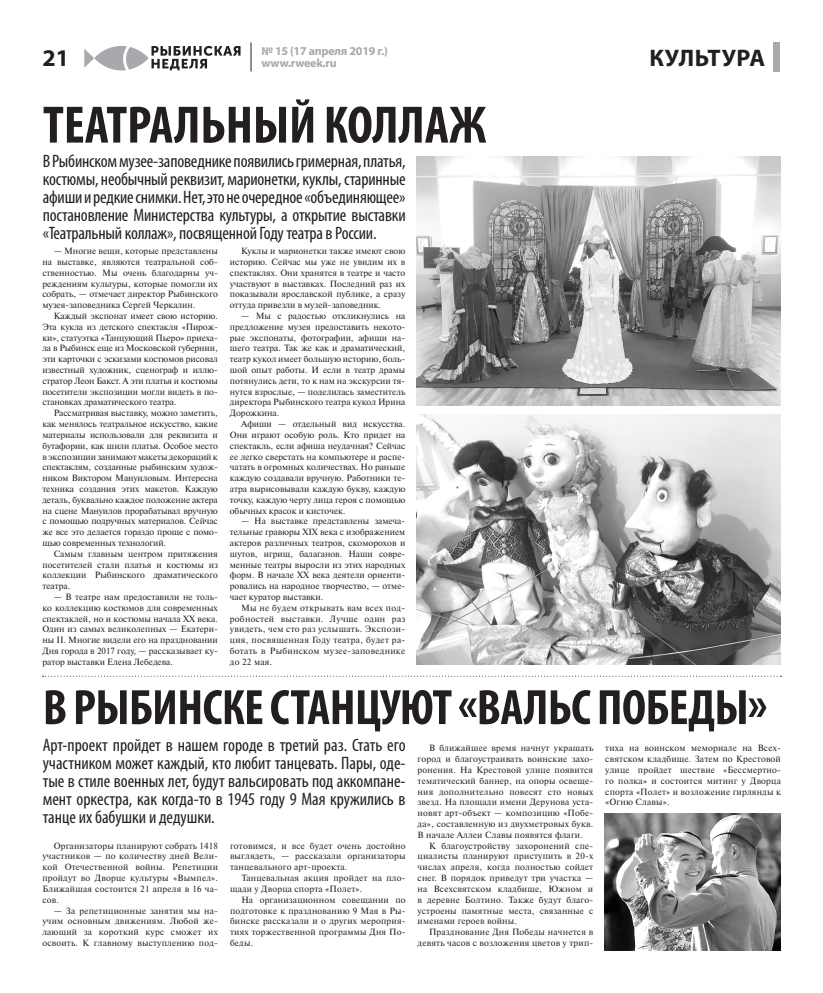
<style>
.page{position:relative;width:823px;height:993px;background:#fff}
.page>*{position:absolute;margin:0;border:0;box-sizing:border-box;transform-origin:0 0}
.Заголовок1{font:700 condensed 53px "Myriad Pro";color:#231f20}
.Заголовок1-2{font:700 condensed 50px "Myriad Pro";letter-spacing:-.01em;color:#231f20}
.рубрика1{font:700 24px "Myriad Pro";letter-spacing:.01em;color:#231f20}
.Лид1{font:condensed 18px/18px "Myriad Pro";letter-spacing:-.01em;color:#231f20;text-align:justify}
.t1{font:700 12px/12px "Myriad Pro";letter-spacing:-.02em;color:#a8a9ad}
.Основной_текст1{font:9px/10.8px "Newton C";letter-spacing:.02em;color:#231f20;text-align:justify}
</style>
<div class="page">
<svg style="left:250px;top:43px;width:1px;height:28px"></svg>
<svg style="left:84px;top:46px;width:156px;height:24px"></svg>
<div style="left:773px;top:43px;width:6px;height:29px;background:#a8a9ad"></div>
<svg style="left:43px;top:675px;width:738px;height:1px"></svg>
<img style="left:416px;top:157px;width:363px;height:248px">
<img style="left:416px;top:414px;width:363px;height:250px">
<img style="left:604px;top:813px;width:175px;height:137px">
<p class="рубрика1" style="left:43px;top:42px;width:28px">21</p>
<h3 class="t1" style="left:261px;top:45px;width:128px">№ 15 (17 апреля 2019 г.) www.rweek.ru</h3>
<p class="Заголовок1" style="left:43px;top:92px;width:444px">ТЕАТРАЛЬНЫЙ КОЛЛАЖ</p>
<p class="Лид1" style="left:43px;top:152px;width:364px">В Рыбинском музее-заповеднике появились гримерная, платья, костюмы, необычный реквизит, марионетки, куклы, старинные афиши и редкие снимки. Нет, это не очередное «объединяющее» постановление Министерства культуры, а открытие выставки «Театральный коллаж», посвященной Году театра в России.</p>
<p class="Основной_текст1" style="left:42px;top:245px;width:177px;text-indent:11px">— Многие вещи, которые представлены на выставке, являются театральной соб&shy;ственностью. Мы очень благодарны уч&shy;реждениям культуры, которые помогли их собрать, — отмечает директор Рыбинского музея-заповедника Сергей Черкалин.</p>
<p class="Основной_текст1" style="left:42px;top:310px;width:177px;text-indent:11px">Каждый экспонат имеет свою историю.<br>Эта кукла из детского спектакля «Пирож&shy;ки», статуэтка «Танцующий Пьеро» приеха&shy;ла в Рыбинск еще из Московской губернии, эти карточки с эскизами костюмов рисовал известный художник, сценограф и иллю&shy;стратор Леон Бакст. А эти платья и костюмы посетители экспозиции могли видеть в по&shy;становках драматического театра.</p>
<p class="Основной_текст1" style="left:42px;top:407px;width:177px;text-indent:11px">Рассматривая выставку, можно заметить, как менялось театральное искусство, какие материалы использовали для реквизита и бутафории, как шили платья. Особое место в экспозиции занимают макеты декораций к спектаклям, созданные рыбинским худож&shy;ником Виктором Мануиловым. Интересна техника создания этих макетов. Каждую деталь, буквально каждое положение актера на сцене Мануилов прорабатывал вручную с помощью подручных материалов. Сейчас же все это делается гораздо проще с помо&shy;щью современных технологий.</p>
<p class="Основной_текст1" style="left:42px;top:548px;width:177px;text-indent:11px">Самым главным центром притяжения посетителей стали платья и костюмы из коллекции Рыбинского драматического театра.</p>
<p class="Основной_текст1" style="left:42px;top:591px;width:177px;text-indent:11px">— В театре нам предоставили не толь&shy;ко коллекцию костюмов для современных спектаклей, но и костюмы начала XX века.<br>Один из самых великолепных — Екатери&shy;ны II. Многие видели его на праздновании Дня города в 2017 году, — рассказывает ку&shy;ратор выставки Елена Лебедева.</p>
<p class="Основной_текст1" style="left:230px;top:245px;width:177px;text-indent:11px">Куклы и марионетки также имеют свою историю. Сейчас мы уже не увидим их в спектаклях. Они хранятся в театре и часто участвуют в выставках. Последний раз их показывали ярославской публике, а сразу оттуда привезли в музей-заповедник.</p>
<p class="Основной_текст1" style="left:230px;top:310px;width:177px;text-indent:11px">— Мы с радостью откликнулись на предложение музея предоставить некото&shy;рые экспонаты, фотографии, афиши на&shy;шего театра. Так же как и драматический, театр кукол имеет большую историю, боль&shy;шой опыт работы. И если в театр драмы потянулись дети, то к нам на экскурсии тя&shy;нутся взрослые, — поделилась заместитель директора Рыбинского театра кукол Ирина Дорожкина.</p>
<p class="Основной_текст1" style="left:230px;top:418px;width:177px;text-indent:11px">Афиши — отдельный вид искусства.<br>Они играют особую роль. Кто придет на спектакль, если афиша неудачная? Сейчас ее легко сверстать на компьютере и распе&shy;чатать в огромных количествах. Но раньше каждую создавали вручную. Работники те&shy;атра вырисовывали каждую букву, каждую точку, каждую черту лица героя с помощью обычных красок и кисточек.</p>
<p class="Основной_текст1" style="left:230px;top:515px;width:177px;text-indent:11px">— На выставке представлены замеча&shy;тельные гравюры XIX века с изображением актеров различных театров, скоморохов и шутов, игрищ, балаганов. Наши совре&shy;менные театры выросли из этих народных форм. В начале XX века деятели ориенти&shy;ровались на народное творчество, — отме&shy;чает куратор выставки.</p>
<p class="Основной_текст1" style="left:230px;top:602px;width:177px;text-indent:11px">Мы не будем открывать вам всех под&shy;робностей выставки. Лучше один раз увидеть, чем сто раз услышать. Экспози&shy;ция, посвященная Году театра, будет ра&shy;ботать в Рыбинском музее-заповеднике до 22 мая.</p>
<p class="рубрика1" style="left:649px;top:42px;width:117px">КУЛЬТУРА</p>
<p class="Заголовок1-2" style="left:43px;top:676px;width:725px">В РЫБИНСКЕ СТАНЦУЮТ «ВАЛЬС ПОБЕДЫ»</p>
<p class="Лид1" style="left:43px;top:735px;width:364px">Арт-проект пройдет в нашем городе в третий раз. Стать его участником может каждый, кто любит танцевать. Пары, оде&shy;тые в стиле военных лет, будут вальсировать под аккомпане&shy;мент оркестра, как когда-то в 1945 году 9 Мая кружились в танце их бабушки и дедушки.</p>
<p class="Основной_текст1" style="left:42px;top:839px;width:177px;text-indent:11px">Организаторы планируют собрать 1418 участников — по количеству дней Вели&shy;кой Отечественной войны. Репетиции пройдут во Дворце культуры «Вымпел».<br>Ближайшая состоится 21 апреля в 16 ча&shy;сов.</p>
<p class="Основной_текст1" style="left:42px;top:904px;width:177px;text-indent:11px">— За репетиционные занятия мы на&shy;учим основным движениям. Любой же&shy;лающий за короткий курс сможет их освоить. К главному выступлению под-</p>
<p class="Основной_текст1" style="left:230px;top:839px;width:177px">готовимся, и все будет очень достойно выглядеть, — рассказали организаторы танцевального арт-проекта.</p>
<p class="Основной_текст1" style="left:230px;top:872px;width:177px;text-indent:11px">Танцевальная акция пройдет на пло&shy;щади у Дворца спорта «Полет».</p>
<p class="Основной_текст1" style="left:230px;top:893px;width:177px;text-indent:11px">На организационном совещании по подготовке к празднованию 9 Мая в Ры&shy;бинске рассказали и о других мероприя&shy;тиях торжественной программы Дня По&shy;беды.</p>
<p class="Основной_текст1" style="left:417px;top:742px;width:177px;text-indent:11px">В ближайшее время начнут украшать город и благоустраивать воинские захо&shy;ронения. На Крестовой улице появится тематический баннер, на опоры освеще&shy;ния дополнительно повесят сто новых звезд. На площади имени Дерунова уста&shy;новят арт-объект — композицию «Побе&shy;да», составленную из двухметровых букв.<br>В начале Аллеи Славы появятся флаги.</p>
<p class="Основной_текст1" style="left:417px;top:839px;width:177px;text-indent:11px">К благоустройству захоронений спе&shy;циалисты планируют приступить в 20-х числах апреля, когда полностью сойдет снег. В порядок приведут три участка — на Всехсвятском кладбище, Южном и в деревне Болтино. Также будут благо&shy;устроены памятные места, связанные с именами героев войны.</p>
<p class="Основной_текст1" style="left:417px;top:926px;width:177px;text-align:right">Празднование Дня Победы начнется в девять часов с возложения цветов у трип-</p>
<p class="Основной_текст1" style="left:605px;top:742px;width:177px">тиха на воинском мемориале на Всех&shy;святском кладбище. Затем по Крестовой улице пройдет шествие «Бессмертно&shy;го полка» и состоится митинг у Дворца спорта «Полет» и возложение гирлянды к «Огню Славы».</p>
</div>
